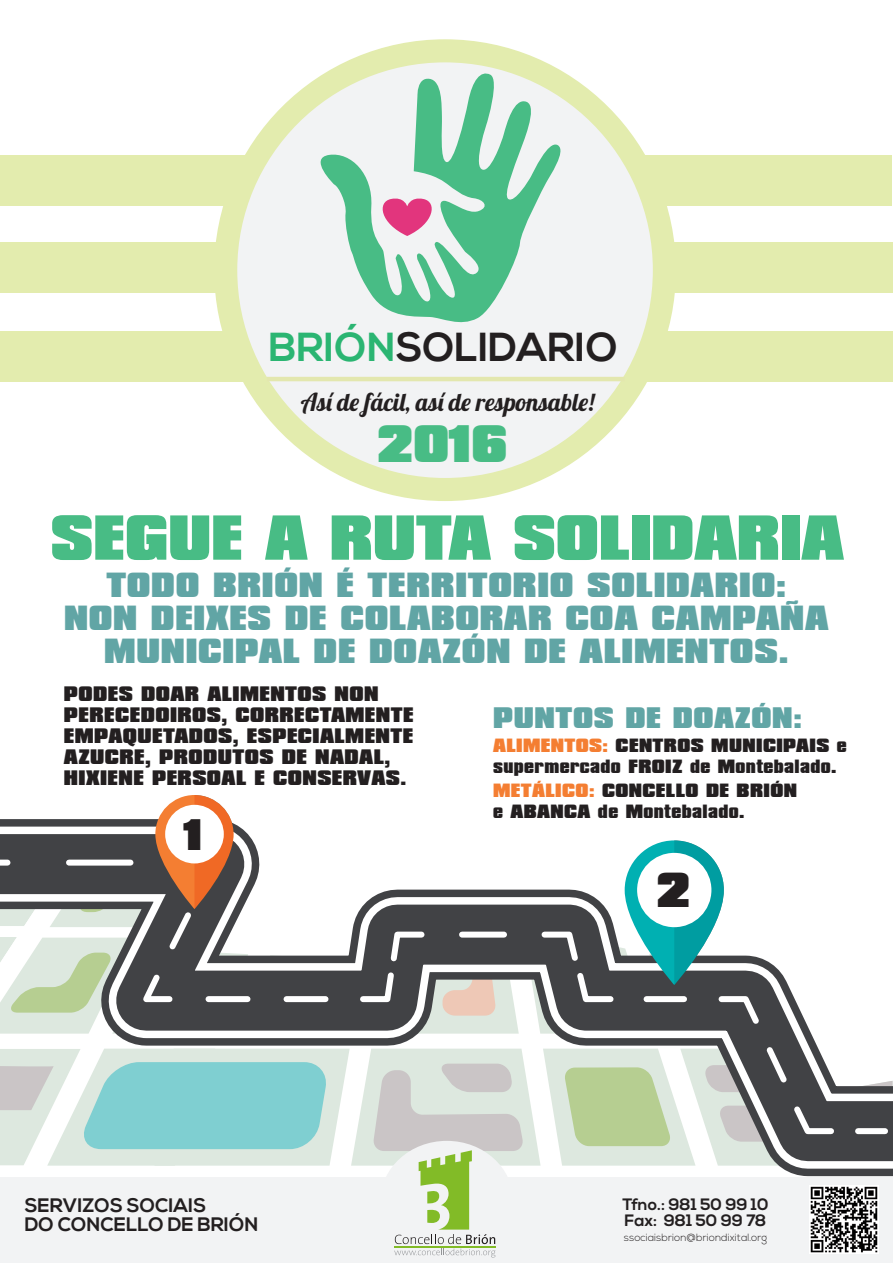
<style>
.page{position:relative;width:893px;height:1263px;background:#fff}
.page>*{position:absolute;margin:0;border:0;box-sizing:border-box;transform-origin:0 0}
.t1{font:900 54.45px "Compacta BT";color:#48bc85}
.t2{font:900 45.3px "Compacta BT";color:#48bc85}
.t3{font:900 42.3px "Compacta BT";color:#231f20}
.t4{font:700 40.5px "Nexa";color:#231f20}
.t5{font:900 37.95px "Compacta BT";color:#231f20}
.t6{font:900 30px/33px "Compacta BT";letter-spacing:.025em;color:#61a5a5;text-align:center}
.t7{font:900 25.5px "Compacta BT";letter-spacing:.025em;color:#61a5a5}
.t8{font:24.6px "Lobster 1.4";color:#231f20}
.t9{font:700 19.5px/19.5px "Nexa";color:#231f20}
.t10{font:900 18px/21px "Compacta BT";letter-spacing:.025em;color:#231f20}
.t11{font:900 16.5px/21px "Compacta BT";letter-spacing:.025em;color:#231f20}
.t12{font:700 16.5px/16.5px "Nexa";color:#231f20}
.t13{font:300 10.5px "Nexa";color:#231f20}
.s1{color:#2bb572}
.s2{color:#f47e32}
</style>
<div class="page">
<div style="left:0;top:331px;width:892px;height:51px;background:#e3ecae"></div>
<div style="left:0;top:242px;width:892px;height:50px;background:#e3ecae"></div>
<div style="left:0;top:155px;width:891px;height:50px;background:#e3ecae"></div>
<svg style="left:116px;top:966px;width:699px;height:76px"></svg>
<div style="left:214px;top:39px;width:462px;height:462px;background:#e3ecae;border-radius:50%"></div>
<div style="left:237px;top:62px;width:416px;height:416px;background:#f2f3f4;border-radius:50%"></div>
<svg style="left:307px;top:70px;width:260px;height:253px"></svg>
<svg style="left:377px;top:196px;width:60px;height:40px"></svg>
<hr style="left:267px;top:377px;width:358px;height:4px;background:#e3e7ae">
<svg style="left:0;top:795px;width:775px;height:239px"></svg>
<div style="left:637px;top:853px;width:74px;height:74px;background:#fff;border-radius:50%"></div>
<svg style="left:0;top:1042px;width:892px;height:221px"></svg>
<hr style="left:395px;top:1246px;width:101px;height:1px;background:#82bb27">
<img style="left:809px;top:1185px;width:69px;height:69px">
<h3 class="t4" style="left:269px;top:324px;width:350px"><span class="s1">BRIÓN</span>SOLIDARIO</h3>
<h3 class="t8" style="left:301px;top:386px;width:295px">Así de fácil, así de responsable!</h3>
<h2 class="t2" style="left:378px;top:417px;width:131px">2016</h2>
<h1 class="t1" style="left:50px;top:505px;width:795px">SEGUE A RUTA SOLIDARIA</h1>
<h3 class="t6" style="left:64px;top:569px;width:766px">TODO BRIÓN É TERRITORIO SOLIDARIO:<br>NON DEIXES DE COLABORAR COA CAMPAÑA<br>MUNICIPAL DE DOAZÓN DE ALIMENTOS.</h3>
<p class="t10" style="left:64px;top:683px;width:351px">PODES DOAR ALIMENTOS NON<br>PERECEDOIROS, CORRECTAMENTE<br>EMPAQUETADOS, ESPECIALMENTE<br>AZUCRE, PRODUTOS DE NADAL,<br>HIXIENE PERSOAL E CONSERVAS.</p>
<h3 class="t7" style="left:493px;top:702px;width:310px">PUNTOS DE DOAZÓN:</h3>
<p class="t11" style="left:493px;top:735px;width:355px"><span class="s2">ALIMENTOS:</span> CENTROS MUNICIPAIS e supermercado FROIZ de Montebalado.</p>
<p class="t11" style="left:493px;top:780px;width:305px"><span class="s2">METÁLICO:</span> CONCELLO DE BRIÓN e ABANCA de Montebalado.</p>
<h3 class="t5" style="left:184px;top:812px;width:20px">1</h3>
<h3 class="t3" style="left:657px;top:864px;width:35px">2</h3>
<p class="t9" style="left:25px;top:1196px;width:235px">SERVIZOS SOCIAIS<br>DO CONCELLO DE BRIÓN</p>
<p class="t12" style="left:622px;top:1196px;width:148px">Tfno.: 981 50 99 10<br>Fax: 981 50 99 78</p>
<p class="t13" style="left:624px;top:1231px;width:145px">ssociaisbrion@briondixital.org</p>
</div>
